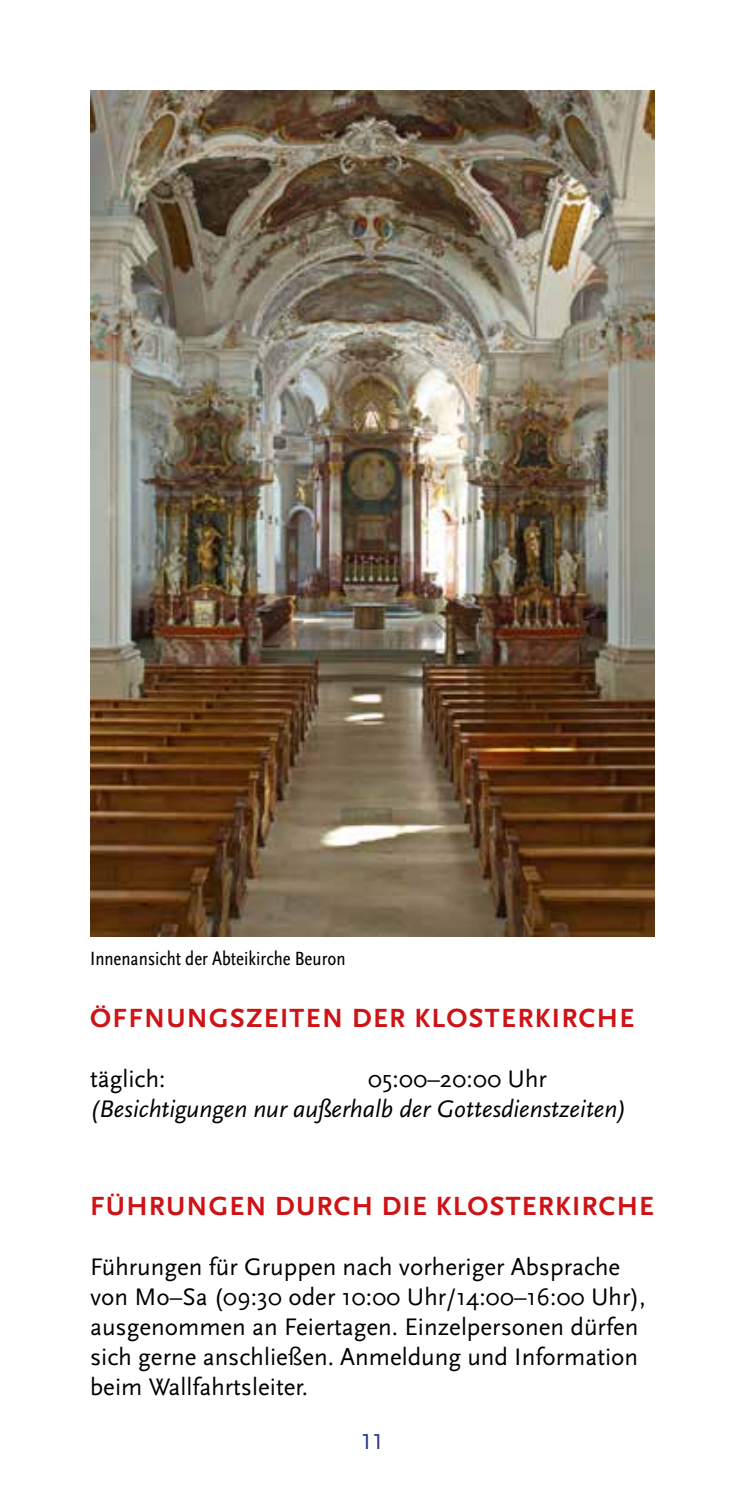
<style>
.page{position:relative;width:745px;height:1489px;background:#fff}
.page>*{position:absolute;margin:0;border:0;box-sizing:border-box;transform-origin:0 0}
.t1{font:700 27.5px "Scala Sans";letter-spacing:.05em;color:#cd1316}
.t2{font:25px/30px "Scala Sans";color:#000}
.t3{font:italic 25px "Scala Sans";color:#000}
.t4{font:22.5px "Scala Sans LF";color:#253483}
.t5{font:20px "Scala Sans Regular Con";color:#000}
</style>
<div class="page">
<img style="left:90px;top:90px;width:564px;height:846px">
<p class="t5" style="left:90px;top:948px;width:257px">Innenansicht der Abteikirche Beuron</p>
<p class="t1" style="left:90px;top:1003px;width:18px">ÖFF</p>
<p class="t1" style="left:144px;top:1003px;width:491px">NUNGSZEITEN DER KLOSTERKIRCH E</p>
<p class="t2" style="left:90px;top:1064px;width:77px">täglich:</p>
<p class="t2" style="left:368px;top:1064px;width:180px">05:00–20:00 Uhr</p>
<p class="t3" style="left:90px;top:1095px;width:537px">(Besichtigungen nur außerhalb der Gottesdienstzeiten)</p>
<p class="t1" style="left:90px;top:1190px;width:565px">FÜH RUNG EN DURCH DIE KLOSTER-KIRCH E</p>
<p class="t2" style="left:90px;top:1251px;width:557px">Führungen für Gruppen nach vorheriger Absprache von Mo–Sa (09:30 oder 10:00 Uhr/14:00–16:00 Uhr), ausgenommen an Feiertagen. Einzelpersonen dürfen sich gerne anschließen. Anmeldung und Information beim Wallfahrtsleiter.</p>
<p class="t4" style="left:361px;top:1428px;width:24px">11</p>
</div>
